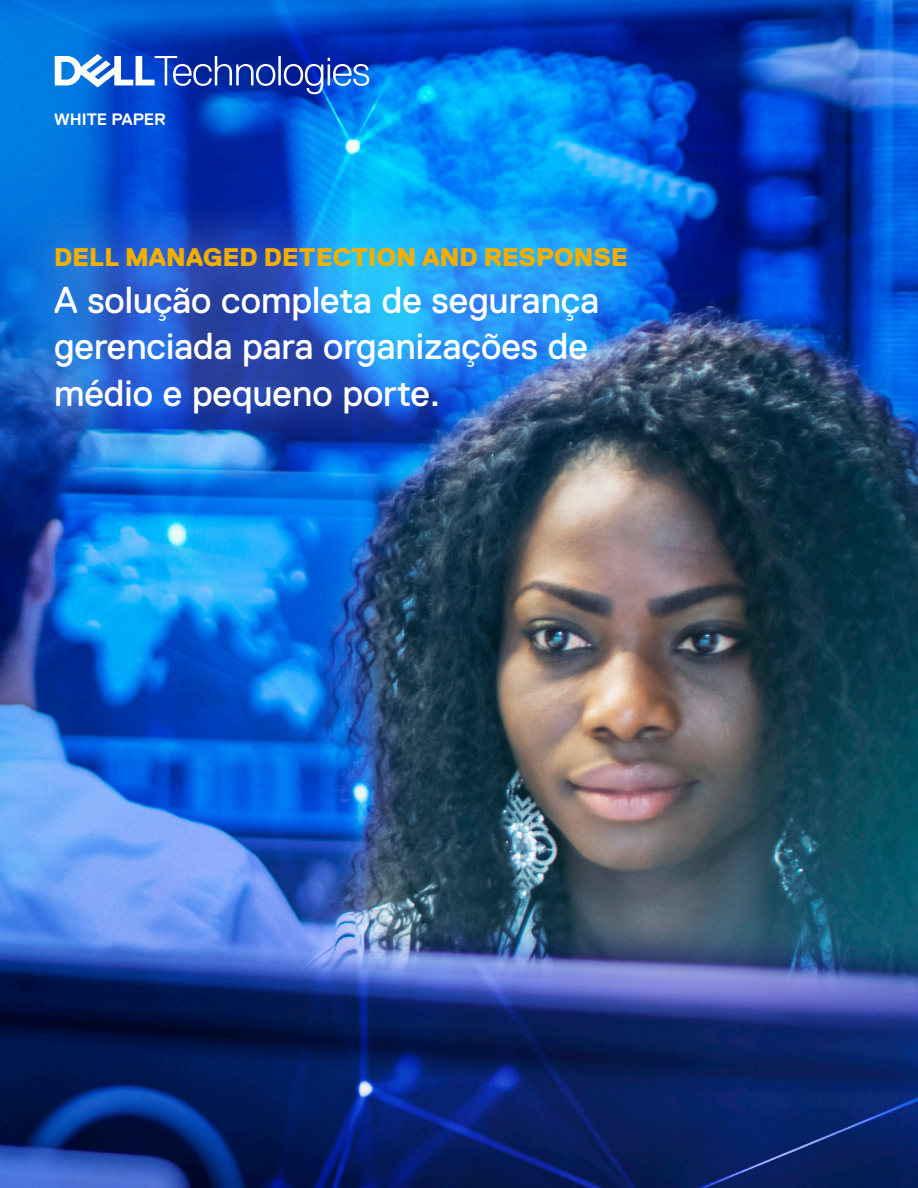
<style>
.page{position:relative;width:918px;height:1188px;background:#fff}
.page>*{position:absolute;margin:0;border:0;box-sizing:border-box;transform-origin:0 0}
.t1{font:37.5px/46.5px "Dell Replica";color:#fff}
.t2{font:800 25.5px "Dell Replica";letter-spacing:.01em;color:#f2af00}
.t3{font:700 16.5px "Dell Replica";color:#fff}
</style>
<div class="page">
<img style="left:0;top:0;width:918px;height:1188px">
<div style="left:7px;top:198px;width:666px;height:259px;background:#fff;opacity:.83"></div>
<svg style="left:55px;top:54px;width:314px;height:40px"></svg>
<p class="t3" style="left:54px;top:110px;width:113px">WHITE PAPER</p>
<p class="t2" style="left:54px;top:243px;width:575px">DELL MANAGED DETECTION AND RESPONSE</p>
<p class="t1" style="left:54px;top:277px;width:547px">A solução completa de segurança gerenciada para organizações de médio e pequeno porte.</p>
</div>
